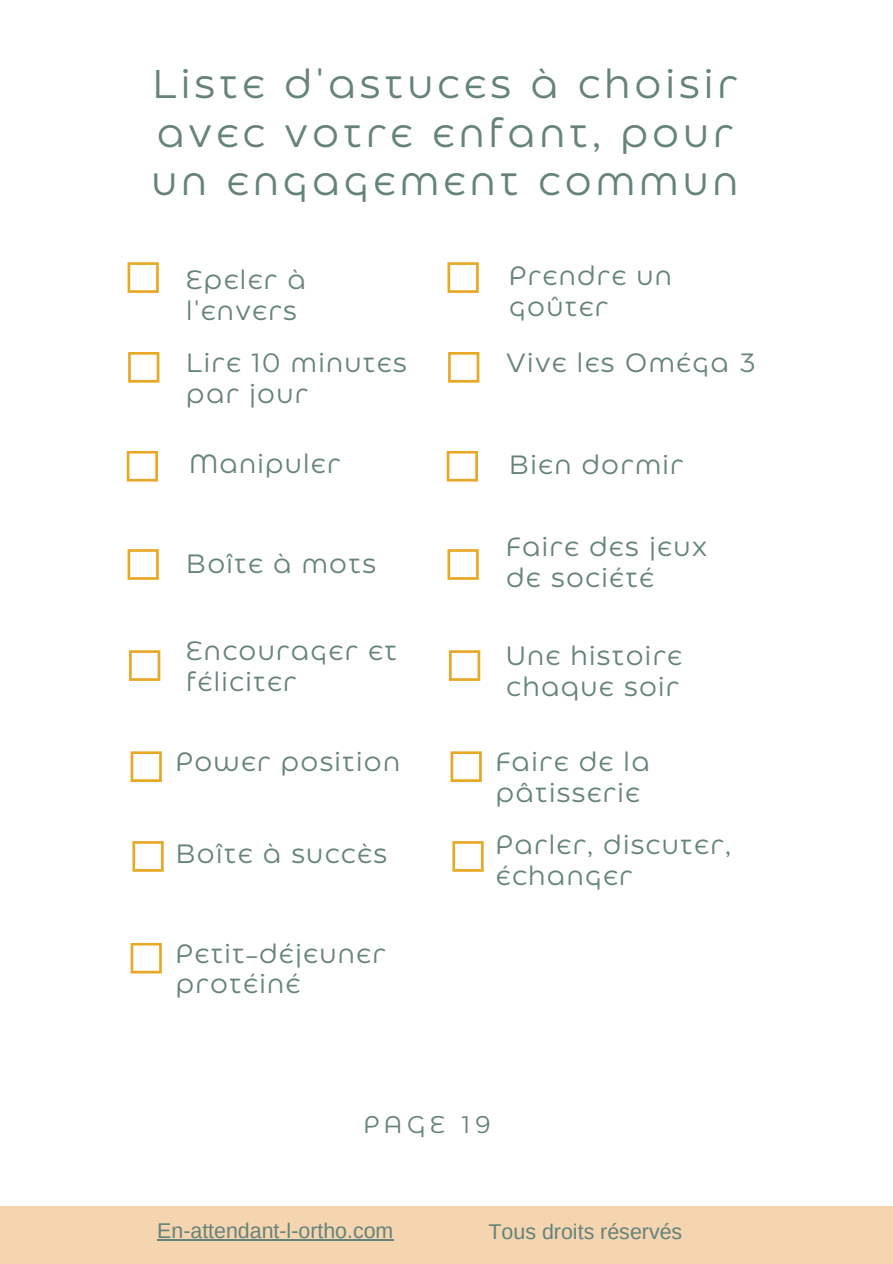
<style>
.page{position:relative;width:893px;height:1264px;background:#fff}
.page>*{position:absolute;margin:0;border:0;box-sizing:border-box;transform-origin:0 0}
.t1{font:40.05px/48.3px "Eastman Roman Alt";letter-spacing:.1em;color:#65837b}
.t2{font:26.4px/30.8px "Eastman Roman Alt";letter-spacing:.05em;color:#65837b}
.t3{font:24.15px "Eastman Roman Alt";letter-spacing:.2em;color:#65837a}
.t4{font:21.45px "Arimo";color:#65837b}
.t5{font:21.3px "Arimo";color:#65837b}
</style>
<div class="page">
<svg style="left:129px;top:650px;width:31px;height:31px"></svg>
<svg style="left:128px;top:352px;width:31px;height:30px"></svg>
<svg style="left:127px;top:451px;width:31px;height:30px"></svg>
<svg style="left:127px;top:549px;width:32px;height:31px"></svg>
<svg style="left:131px;top:751px;width:31px;height:31px"></svg>
<svg style="left:132px;top:841px;width:32px;height:30px"></svg>
<svg style="left:131px;top:943px;width:31px;height:30px"></svg>
<svg style="left:127px;top:262px;width:32px;height:31px"></svg>
<svg style="left:449px;top:650px;width:31px;height:31px"></svg>
<svg style="left:448px;top:352px;width:31px;height:30px"></svg>
<svg style="left:446px;top:451px;width:32px;height:30px"></svg>
<svg style="left:447px;top:549px;width:31px;height:31px"></svg>
<svg style="left:450px;top:751px;width:32px;height:31px"></svg>
<svg style="left:452px;top:841px;width:31px;height:30px"></svg>
<svg style="left:447px;top:262px;width:31px;height:31px"></svg>
<div style="left:0;top:1205px;width:892px;height:58px;background:#f5d4b0"></div>
<hr style="left:157px;top:1239px;width:236px;height:1px;background:#65837b">
<h1 class="t1" style="left:151px;top:63px;width:588px">Liste d'astuces à choisir avec votre enfant, pour un engagement commun</h1>
<p class="t2" style="left:186px;top:266px;width:121px">Epeler à l'envers</p>
<p class="t2" style="left:186px;top:349px;width:222px">Lire 10 minutes par jour</p>
<p class="t2" style="left:189px;top:450px;width:153px">Manipuler</p>
<p class="t2" style="left:186px;top:550px;width:191px">Boîte à mots</p>
<p class="t2" style="left:186px;top:637px;width:212px">Encourager et féliciter</p>
<p class="t2" style="left:176px;top:748px;width:226px">Power position</p>
<p class="t2" style="left:176px;top:839px;width:213px">Boîte à succès</p>
<p class="t2" style="left:176px;top:939px;width:211px">Petit-déjeuner protéiné</p>
<p class="t2" style="left:509px;top:262px;width:164px">Prendre un goûter</p>
<p class="t2" style="left:506px;top:349px;width:251px">Vive les Oméga 3</p>
<p class="t2" style="left:509px;top:451px;width:176px">Bien dormir</p>
<p class="t2" style="left:506px;top:533px;width:202px">Faire des jeux de société</p>
<p class="t2" style="left:506px;top:642px;width:177px">Une histoire chaque soir</p>
<p class="t2" style="left:495px;top:748px;width:155px">Faire de la pâtisserie</p>
<p class="t2" style="left:495px;top:831px;width:236px">Parler, discuter, échanger</p>
<p class="t3" style="left:364px;top:1115px;width:129px">PAGE 19</p>
<p class="t5" style="left:157px;top:1218px;width:238px">En-attendant-l-ortho.com</p>
<p class="t4" style="left:488px;top:1219px;width:195px">Tous droits réservés</p>
</div>
